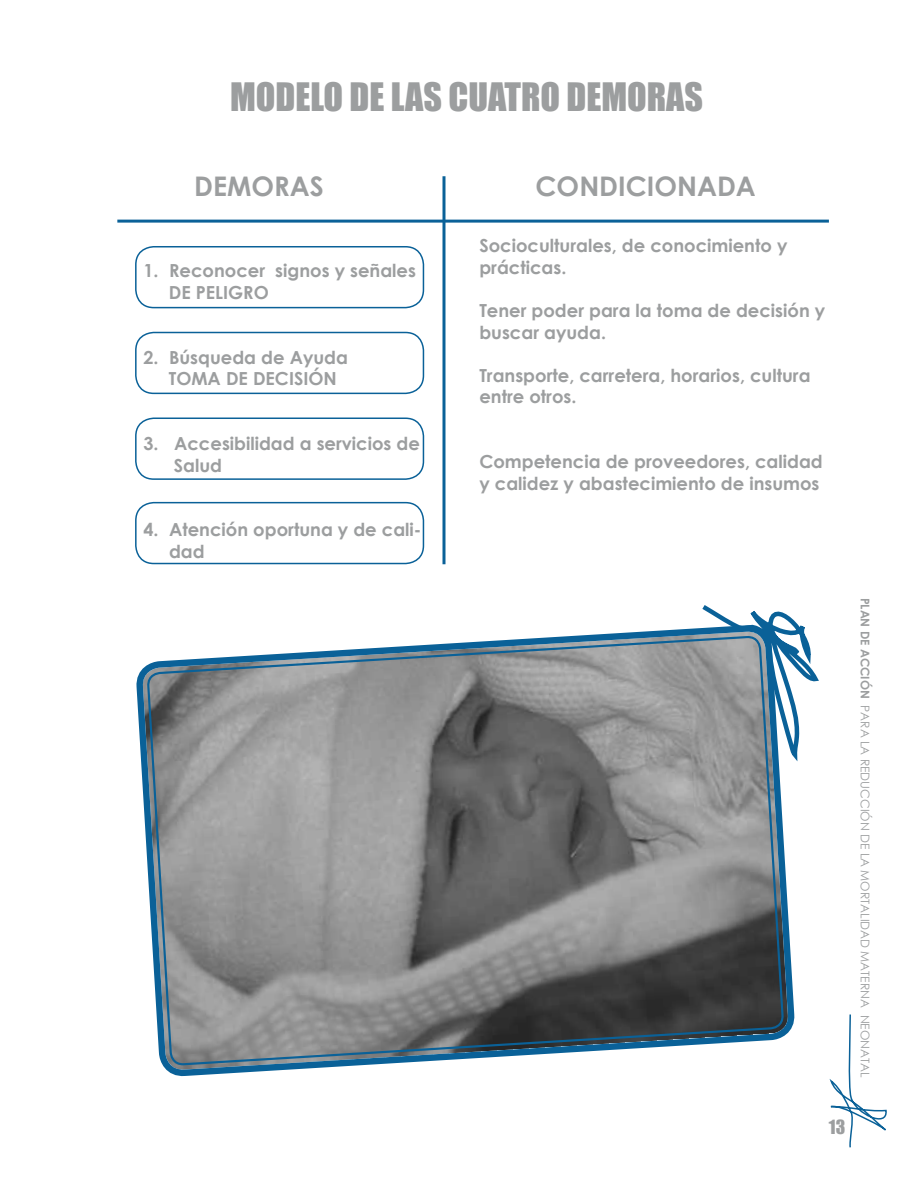
<style>
.page{position:relative;width:918px;height:1188px;background:#fff}
.page>*{position:absolute;margin:0;border:0;box-sizing:border-box;transform-origin:0 0}
.t1{font:36px "Impact";color:#9c9e9f}
.t2{font:700 27px "Century Gothic";color:#9c9e9f}
.t3{font:700 18px/21.6px "Century Gothic";color:#9c9e9f}
.t4{font:18px "Impact";color:#9c9e9f}
.t5{font:12px "Century Gothic";color:#9c9e9f}
.s1{font-weight:700}
</style>
<div class="page">
<svg style="left:829px;top:1014px;width:58px;height:134px"></svg>
<hr style="left:117px;top:220px;width:712px;height:3px;background:#0a6198">
<hr style="left:442px;top:176px;width:3px;height:388px;background:#0a6198">
<div style="left:135px;top:246px;width:289px;height:62px;border:2px solid #0a6198;border-radius:18px"></div>
<div style="left:135px;top:332px;width:289px;height:62px;border:2px solid #0a6198;border-radius:18px"></div>
<div style="left:135px;top:418px;width:289px;height:62px;border:2px solid #0a6198;border-radius:18px"></div>
<div style="left:135px;top:502px;width:289px;height:62px;border:2px solid #0a6198;border-radius:18px"></div>
<svg style="left:139px;top:628px;width:653px;height:446px"></svg>
<svg style="left:148px;top:636px;width:635px;height:429px;background:#828689"></svg>
<svg style="left:697px;top:605px;width:122px;height:162px"></svg>
<h1 class="t1" style="left:230px;top:69px;width:475px">MODELO DE LAS CUATRO DEMORAS</h1>
<h2 class="t2" style="left:194px;top:166px;width:131px">DEMORAS</h2>
<h2 class="t2" style="left:536px;top:166px;width:222px">CONDICIONADA</h2>
<p class="t3" style="left:169px;top:259px;width:249px;text-indent:-25px">1. Reconocer signos y señales<br>DE PELIGRO</p>
<p class="t3" style="left:169px;top:345px;width:181px;text-indent:-25px">2. Búsqueda de Ayuda<br>TOMA DE DECISIÓN</p>
<p class="t3" style="left:174px;top:432px;width:248px;text-indent:-30px">3. Accesibilidad a servicios de<br>Salud</p>
<p class="t3" style="left:169px;top:518px;width:254px;text-indent:-26px">4. Atención oportuna y de cali&shy;dad</p>
<p class="t3" style="left:479px;top:234px;width:310px">Socioculturales, de conocimiento y prácticas.</p>
<p class="t3" style="left:479px;top:299px;width:347px">Tener poder para la toma de decisión y buscar ayuda.</p>
<p class="t3" style="left:479px;top:364px;width:333px">Transporte, carretera, horarios, cultura entre otros.</p>
<p class="t3" style="left:479px;top:450px;width:345px">Competencia de proveedores, calidad y calidez y abastecimiento de insumos</p>
<p class="t5" style="left:873px;top:598px;width:481px;rotate:90deg"><span class="s1">PLAN DE ACCIÓN</span> PARA LA REDUCCIÓN DE LA MORTALIDAD MATERNA NEONATAL</p>
<p class="t4" style="left:829px;top:1113px;width:18px">13</p>
</div>
